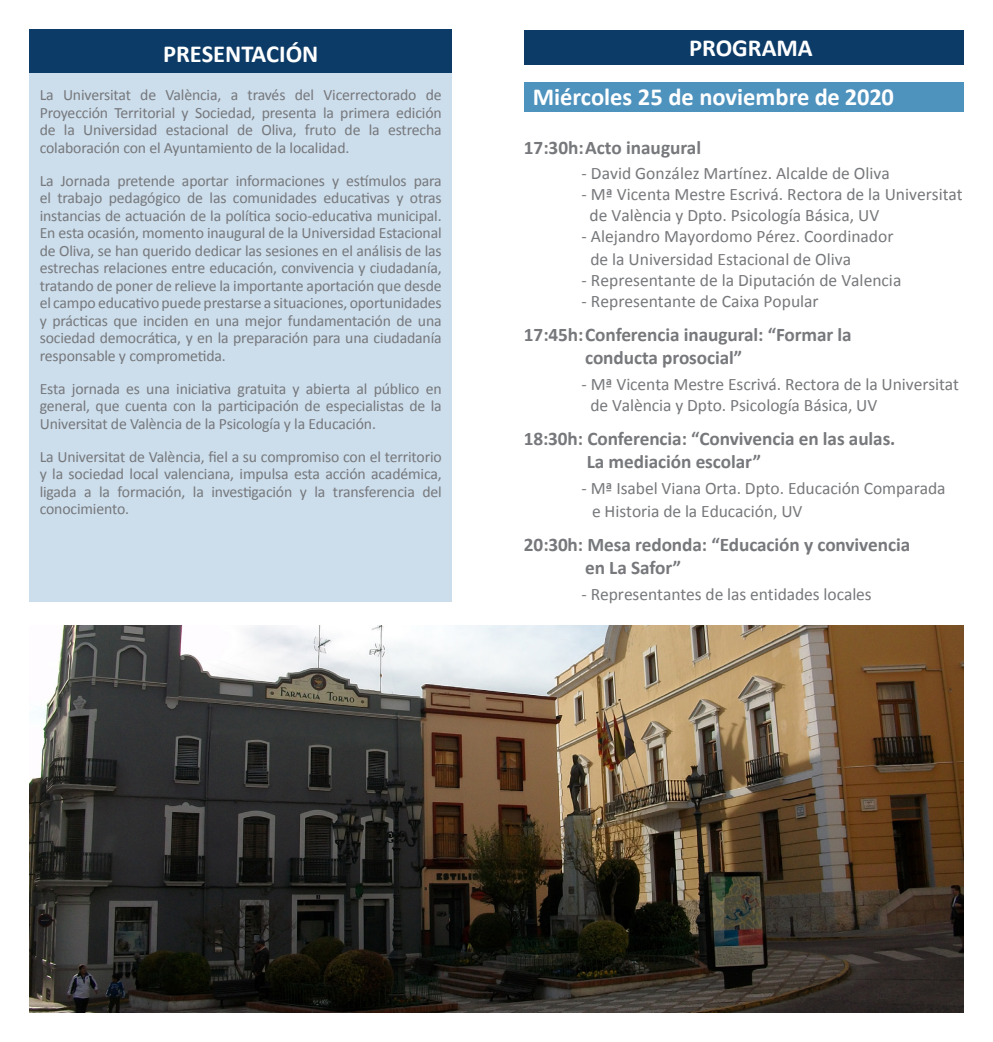
<style>
.page{position:relative;width:993px;height:1042px;background:#fff}
.page>*{position:absolute;margin:0;border:0;box-sizing:border-box;transform-origin:0 0}
.t1{font:700 24.5px "Calibri";color:#fff}
.hora_y_acto{font:700 19.25px/23.1px "Calibri";letter-spacing:-.005em;color:#76787b}
.texto_conferencias{font:17.5px/21px "Calibri";color:#76787b}
.Presentació{font:15.75px/17.5px "Calibri";letter-spacing:-.01em;color:#76787b;text-align:justify}
</style>
<div class="page">
<div style="left:523px;top:82px;width:439px;height:30px;background:#4e92be"></div>
<div style="left:523px;top:30px;width:439px;height:34px;background:#0c3b67"></div>
<div style="left:30px;top:58px;width:421px;height:543px;background:#ccddec"></div>
<div style="left:30px;top:30px;width:421px;height:43px;background:#0c3b67"></div>
<img style="left:30px;top:625px;width:932px;height:387px">
<p class="t1" style="left:163px;top:38px;width:157px">PRESENTACIÓN</p>
<p class="Presentació" style="left:40px;top:86px;width:403px">La Universitat de València, a través del Vicerrectorado de Proyección Territorial y Sociedad, presenta la primera edición de la Universidad estacional de Oliva, fruto de la estrecha colaboración con el Ayuntamiento de la localidad.</p>
<p class="Presentació" style="left:40px;top:172px;width:403px">La Jornada pretende aportar informaciones y estímulos para el trabajo pedagógico de las comunidades educativas y otras instancias de actuación de la política socio-educativa municipal.<br>En esta ocasión, momento inaugural de la Universidad Estacional de Oliva, se han querido dedicar las sesiones en el análisis de las estrechas relaciones entre educación, convivencia y ciudadanía, tratando de poner de relieve la importante aportación que desde el campo educativo puede prestarse a situaciones, oportunidades y prácticas que inciden en una mejor fundamentación de una sociedad democrática, y en la preparación para una ciudadanía responsable y comprometida.</p>
<p class="Presentació" style="left:40px;top:380px;width:403px">Esta jornada es una iniciativa gratuita y abierta al público en general, que cuenta con la participación de especialistas de la Universitat de València de la Psicología y la Educación.</p>
<p class="Presentació" style="left:40px;top:448px;width:403px">La Universitat de València, fiel a su compromiso con el territorio y la sociedad local valenciana, impulsa esta acción académica, ligada a la formación, la investigación y la transferencia del conocimiento.</p>
<p class="t1" style="left:688px;top:32px;width:125px">PROGRAMA</p>
<p class="t1" style="left:532px;top:81px;width:363px">Miércoles 25 de noviembre de 2020</p>
<p class="hora_y_acto" style="left:523px;top:136px;width:179px">17:30h:Acto inaugural</p>
<p class="texto_conferencias" style="left:581px;top:163px;width:309px">- David González Martínez. Alcalde de Oliva</p>
<p class="texto_conferencias" style="left:589px;top:184px;width:374px;text-indent:-8px">- Mª Vicenta Mestre Escrivá. Rectora de la Universitat de València y Dpto. Psicología Básica, UV</p>
<p class="texto_conferencias" style="left:581px;top:226px;width:313px">- Alejandro Mayordomo Pérez. Coordinador</p>
<p class="texto_conferencias" style="left:590px;top:249px;width:262px">de la Universidad Estacional de Oliva</p>
<p class="texto_conferencias" style="left:581px;top:270px;width:321px">- Representante de la Diputación de Valencia</p>
<p class="texto_conferencias" style="left:581px;top:291px;width:238px">- Representante de Caixa Popular</p>
<p class="hora_y_acto" style="left:585px;top:323px;width:268px;text-indent:-61px">17:45h:Conferencia inaugural: “Formar la conducta prosocial”</p>
<p class="texto_conferencias" style="left:590px;top:374px;width:370px;text-indent:-9px">- Mª Vicenta Mestre Escrivá. Rectora de la Universitat de València y Dpto. Psicología Básica, UV</p>
<p class="hora_y_acto" style="left:586px;top:427px;width:310px;text-indent:-63px">18:30h: Conferencia: “Convivencia en las aulas.<br>La mediación escolar”</p>
<p class="texto_conferencias" style="left:592px;top:476px;width:355px;line-height:23.1px;text-indent:-11px">- Mª Isabel Viana Orta. Dpto. Educación Comparada e Historia de la Educación, UV</p>
<p class="hora_y_acto" style="left:585px;top:532px;width:326px;text-indent:-61px">20:30h: Mesa redonda: “Educación y convivencia en La Safor”</p>
<p class="texto_conferencias" style="left:581px;top:583px;width:291px">- Representantes de las entidades locales</p>
</div>
